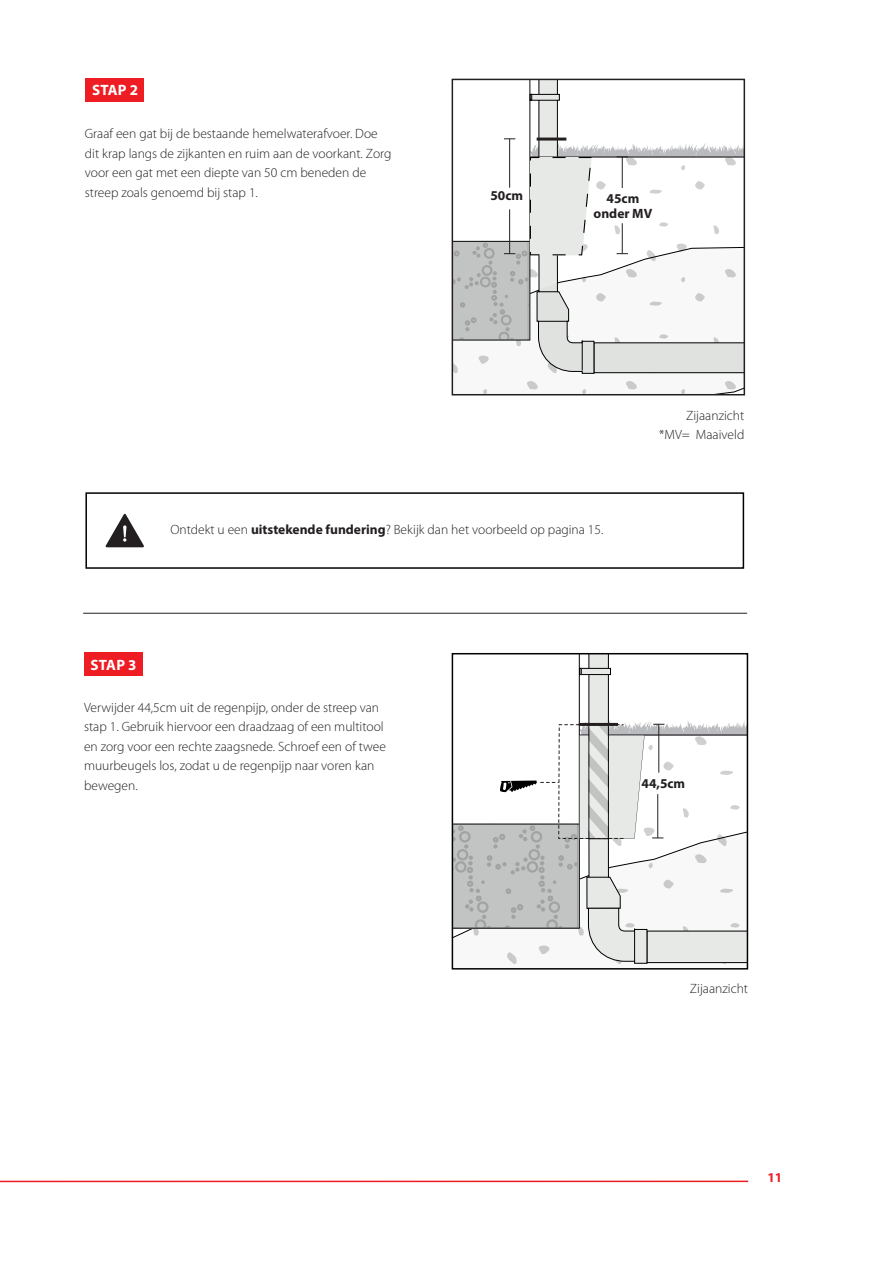
<style>
.page{position:relative;width:893px;height:1263px;background:#fff}
.page>*{position:absolute;margin:0;border:0;box-sizing:border-box;transform-origin:0 0}
.Stappen_stijl{font:700 15px "Myriad Pro";letter-spacing:.02em;color:#fff}
.Opsomming{font:300 13.5px/19.5px "Myriad Pro";color:#231f20}
.Opsomming-2{font:700 13.5px/15px "Myriad Pro";color:#231f20;text-align:center}
.t1{font:700 13.5px "Myriad Pro";color:#ee1d23}
.s1{font-weight:700}
</style>
<div class="page">
<hr style="left:0;top:1180px;width:748px;height:2px;background:#ee1d23">
<div style="left:85px;top:492px;width:659px;height:77px;border:2px solid #000"></div>
<svg style="left:106px;top:514px;width:38px;height:33px"></svg>
<div style="left:86px;top:78px;width:58px;height:24px;background:#ee1d23"></div>
<svg style="left:483px;top:381px;width:259px;height:11px"></svg>
<svg style="left:452px;top:80px;width:292px;height:294px"></svg>
<hr style="left:509px;top:139px;width:1px;height:49px;background:#231f20">
<hr style="left:83px;top:613px;width:664px;height:1px;background:#231f20">
<div style="left:84px;top:653px;width:58px;height:23px;background:#ee1d23"></div>
<svg style="left:452px;top:654px;width:295px;height:309px"></svg>
<hr style="left:657px;top:794px;width:1px;height:44px;background:#231f20">
<hr style="left:579px;top:723px;width:39px;height:3px;background:#231f20">
<p class="Stappen_stijl" style="left:92px;top:81px;width:48px">STAP 2</p>
<p class="Opsomming" style="left:85px;top:124px;width:308px">Graaf een gat bij de bestaande hemelwaterafvoer. Doe dit krap langs de zijkanten en ruim aan de voorkant. Zorg voor een gat met een diepte van 50 cm beneden de streep zoals genoemd bij stap 1.</p>
<p class="Opsomming-2" style="left:490px;top:187px;width:34px">50cm</p>
<p class="Opsomming-2" style="left:594px;top:190px;width:60px">45cm onder MV</p>
<p class="Opsomming" style="left:171px;top:520px;width:434px">Ontdekt u een <span class="s1">uitstekende fundering</span>? Bekijk dan het voorbeeld op pagina 15.</p>
<p class="Opsomming" style="left:686px;top:406px;width:60px">Zijaanzicht</p>
<p class="Opsomming" style="left:659px;top:425px;width:87px">*MV= Maaiveld</p>
<p class="Stappen_stijl" style="left:90px;top:655px;width:48px">STAP 3</p>
<p class="Opsomming" style="left:84px;top:698px;width:303px">Verwijder 44,5cm uit de regenpijp, onder de streep van stap 1. Gebruik hiervoor een draadzaag of een multitool en zorg voor een rechte zaagsnede. Schroef een of twee muurbeugels los, zodat u de regenpijp naar voren kan bewegen.</p>
<p class="Opsomming-2" style="left:642px;top:776px;width:45px">44,5cm</p>
<p class="Opsomming" style="left:690px;top:979px;width:60px">Zijaanzicht</p>
<p class="t1" style="left:767px;top:1169px;width:16px">11</p>
</div>
